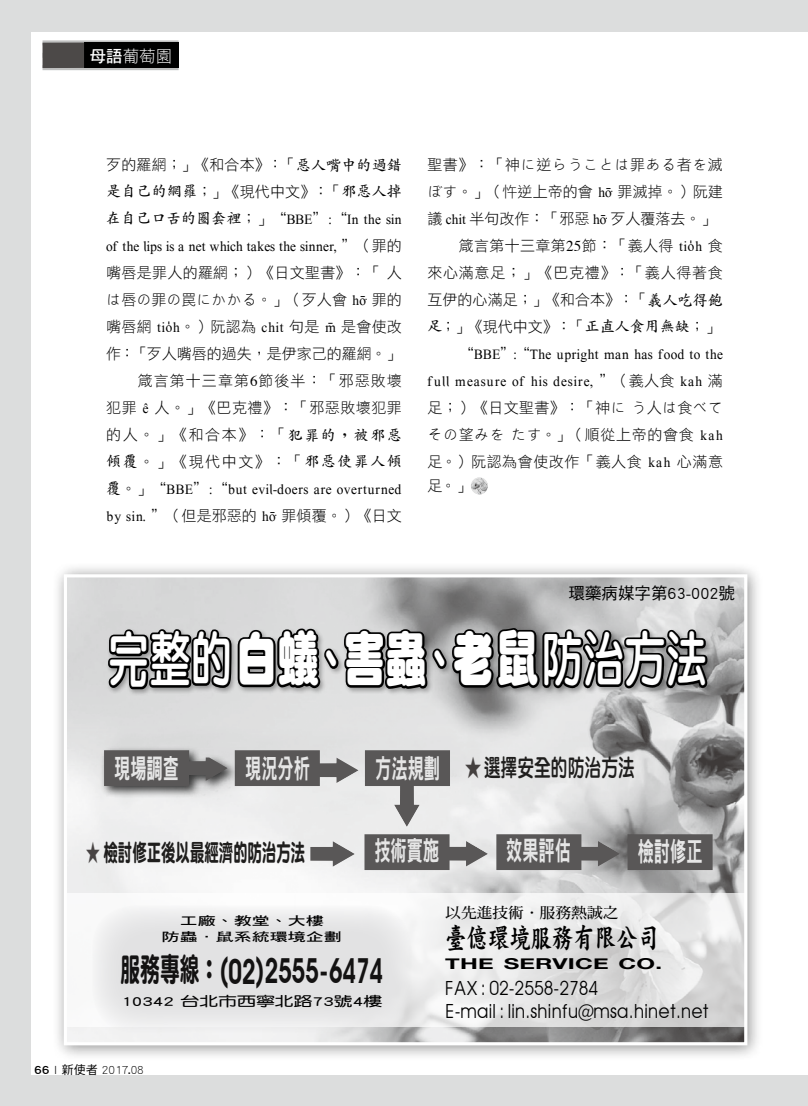
<style>
.page{position:relative;width:808px;height:1106px;background:#fff}
.page>*{position:absolute;margin:0;border:0;box-sizing:border-box;transform-origin:0 0}
.t1{font:60px "DF Yuan Std W8";letter-spacing:.005em;color:#fff;scale:.69 1}
.t2{font:600 34.5px "Avant Garde";color:#131212;scale:.7 1}
.t3{font:28.5px "DF Kai Shu Std W9";color:#000;scale:.75 1}
.t4{font:27px "DF Hei Std W9";color:#e6e6e6;scale:.6 1}
.t5{font:24px "DF Yuan Std W9";color:#1f1e1d;scale:.6 1}
.t6{font:24px "DF Yuan Std W8";color:#1f1e1d;scale:.7 1}
.t7{font:19.5px/23.2px "Avant Garde";color:#000;scale:.9 1}
.t8{font:16.5px "DF Hei Std W5";color:#000}
.t9{font:16.5px "DF Hei Std W3";color:#fff}
.t10{font:15px/27px "DF Hei Std W3";letter-spacing:.02em;color:#000;text-align:right}
.t11{font:15px/27.3px "Taiwanese Serif";letter-spacing:.015em;color:#000}
.t12{font:15px "DF Hei Std W3";color:#000}
.t13{font:700 15px "AR Kai B5";letter-spacing:.01em;color:#000}
.t14{font:15px "DF Hei Std W3";letter-spacing:.04em;color:#000}
.t15{font:15px "DF Hei Std W3";letter-spacing:.05em;color:#000}
.t16{font:700 15px "Helvetica Neue";letter-spacing:.01em;color:#000;scale:1.6 1}
.t17{font:15px "DF Ming Std W7";color:#000;scale:1.05 1}
.t18{font:13.5px "DF Yuan Std W7";color:#000;scale:1.4 1}
.t19{font:12px/16.8px "DF Hei Std W7";color:#000;text-align:center;scale:1.5 1}
.t20{font:12px "DF Hei Std W3";color:#000;scale:1.2 1}
.s1{font-family:"DF Hei Std W7"}
.s2{font-family:"AR Kai B5";font-weight:700}
.s3{font-family:"DF Hei Std W3";font-weight:400}
.s4{font-family:"DF Hei Std W3"}
.s5{font-family:"Taiwanese Serif"}
.s6{font-family:"Times"}
.s7{font-family:"DF Yuan Std W12"}
.s8{font-family:"DF Yuan Std W9";color:#44403f}
.s9{color:#474343}
.s10{font-family:"DF Yuan Std W9";font-weight:400;font-size:33px}
.s11{font-family:"DF Hei Std W5"}
</style>
<div class="page">
<div style="left:0;top:0;width:807px;height:1106px;background:#dcdddd"></div>
<div style="left:32px;top:32px;width:776px;height:1042px;background:#fff"></div>
<svg style="left:43px;top:40px;width:136px;height:3px"></svg>
<div style="left:43px;top:65px;width:136px;height:5px;background:#bfc0c0"></div>
<div style="left:84px;top:43px;width:95px;height:25px;background:#000"></div>
<div style="left:43px;top:43px;width:41px;height:25px;background:#4c4948"></div>
<img style="left:471px;top:477px;width:17px;height:17px;border-radius:9px">
<div style="left:52px;top:562px;width:711px;height:499px;background:#000;opacity:.43"></div>
<img style="left:68px;top:578px;width:675px;height:463px">
<svg style="left:65px;top:893px;width:681px;height:133px"></svg>
<svg style="left:711px;top:834px;width:2px;height:36px"></svg>
<svg style="left:106px;top:562px;width:605px;height:409px"></svg>
<img style="left:320px;top:757px;width:38px;height:26px">
<div style="left:235px;top:750px;width:85px;height:36px;background:#595757"></div>
<div style="left:365px;top:750px;width:85px;height:36px;background:#595757"></div>
<img style="left:310px;top:841px;width:45px;height:25px">
<div style="left:100px;top:746px;width:139px;height:52px;background:#000;opacity:.75"></div>
<img style="left:189px;top:757px;width:39px;height:23px">
<div style="left:104px;top:750px;width:85px;height:36px;background:#595757"></div>
<div style="left:92px;top:905px;width:319px;height:127px;background:#e2e2e3;border-radius:43px"></div>
<p class="t9" style="left:90px;top:47px;width:84px"><span class="s1">母語</span>葡萄園</p>
<p class="t10" style="left:106px;top:151px;width:297px">歹的羅網；」《和合本》：「<span class="s2">惡人嘴中的過錯</span></p>
<p class="t13" style="left:106px;top:184px;width:297px">是自己的網羅<span class="s3">；」《現代中文》：「</span>邪惡人掉</p>
<p class="t11" style="left:106px;top:205px;width:297px"><span class="s2">在自己口舌的圈套裡</span><span class="s4">；」“</span>BBE<span class="s4">＂</span>:<span class="s4">“</span>In the sin of the lips is a net which takes the sinner, <span class="s4">＂（罪的</span></p>
<p class="t10" style="left:106px;top:259px;width:297px">嘴唇是罪人的羅網；）《日文聖書》：「人は唇の罪の罠にかかる。」（歹人會 <span class="s5">h³</span> 罪的嘴唇網 <span class="s5">tiõh</span>。）阮認為 <span class="s5">chit</span> 句是 <span class="s5">˜</span> 是會使改作：「歹人嘴唇的過失，是伊家己的羅網。」箴言第十三章第<span class="s6">6</span>節後半：「邪惡敗壞<br>犯罪 <span class="s5">ê</span> 人。」《巴克禮》：「邪惡敗壞犯罪的人。」《和合本》：「<span class="s2">犯罪的，被邪惡傾覆</span>。」《現代中文》：「<span class="s2">邪惡使罪人傾</span></p>
<p class="t11" style="left:106px;top:475px;width:297px"><span class="s2">覆</span><span class="s4">。」“</span>BBE<span class="s4">＂</span>:<span class="s4">“</span>but evil-doers are overturned</p>
<p class="t10" style="left:106px;top:502px;width:297px"><span class="s5">by sin.</span> ＂（但是邪惡的 <span class="s5">h³</span> 罪傾覆。）《日文</p>
<p class="t14" style="left:427px;top:157px;width:297px">聖書》：「神に逆らうことは罪ある者を滅</p>
<p class="t10" style="left:427px;top:178px;width:297px">ぼす。」（忤逆上帝的會 <span class="s5">h³</span> 罪滅掉。）阮建</p>
<p class="t12" style="left:427px;top:211px;width:290px">議 <span class="s5">chit</span> 半句改作：「邪惡 <span class="s5">h³</span> 歹人覆落去。」</p>
<p class="t10" style="left:459px;top:232px;width:266px">箴言第十三章第<span class="s6">25</span>節：「義人得 <span class="s5">tiõh</span> 食</p>
<p class="t15" style="left:427px;top:265px;width:297px">來心滿意足；」《巴克禮》：「義人得著食</p>
<p class="t10" style="left:427px;top:286px;width:297px">互伊的心滿足；」《和合本》：「<span class="s2">義人吃得飽</span></p>
<p class="t10" style="left:427px;top:313px;width:294px"><span class="s2">足</span>；」《現代中文》：「<span class="s2">正直人食用無缺</span>；」</p>
<p class="t11" style="left:427px;top:340px;width:297px;text-align:right"><span class="s4">“</span>BBE<span class="s4">＂</span>:<span class="s4">“</span>The upright man has food to the<br>full measure of his desire, <span class="s4">＂（義人食</span> kah <span class="s4">滿</span></p>
<p class="t10" style="left:427px;top:394px;width:297px;text-align:justify">足；）《日文聖書》：「神にう人は食べてその望みをたす。」（順從上帝的會食 <span class="s5">kah</span>足。）阮認為會使改作「義人食 <span class="s5">kah</span> 心滿意</p>
<p class="t10" style="left:427px;top:472px;width:45px">足。」</p>
<p class="t8" style="left:569px;top:583px;width:168px">環藥病媒字第63-002號</p>
<h1 class="t1" style="left:108px;top:626px;width:870px">完整的<span class="s7">白蟻</span>、<span class="s7">害蟲</span>、<span class="s7">老鼠</span>防治方法</h1>
<h3 class="t4" style="left:245px;top:753px;width:109px">現況分析</h3>
<h3 class="t4" style="left:375px;top:753px;width:110px">方法規劃</h3>
<h3 class="t4" style="left:114px;top:753px;width:110px">現場調查</h3>
<h3 class="t6" style="left:465px;top:754px;width:245px"><span class="s8">★</span> 選擇安全的防治方法</h3>
<h3 class="t5" style="left:86px;top:839px;width:367px"><span class="s9">★</span> 檢討修正後以最經濟的防治方法</h3>
<h3 class="t4" style="left:374px;top:835px;width:109px">技術實施</h3>
<h3 class="t4" style="left:506px;top:836px;width:110px">效果評估</h3>
<h3 class="t4" style="left:638px;top:837px;width:109px">檢討修正</h3>
<p class="t19" style="left:162px;top:911px;width:121px">工廠、教堂、大樓<br>防蟲．鼠系統環境企劃</p>
<h2 class="t2" style="left:120px;top:949px;width:377px"><span class="s10">服務專線：</span>(02)2555-6474</h2>
<p class="t18" style="left:121px;top:993px;width:188px">10342 台北市西寧北路73號4樓</p>
<p class="t20" style="left:34px;top:1063px;width:93px"><span class="s1">66</span> | <span class="s11">新使者</span> 2017.08</p>
<p class="t17" style="left:445px;top:904px;width:166px">以先進技術．服務熱誠之</p>
<h3 class="t3" style="left:445px;top:922px;width:286px">臺億環境服務有限公司</h3>
<p class="t16" style="left:445px;top:954px;width:137px">THE SERVICE CO.</p>
<h3 class="t7" style="left:445px;top:976px;width:294px">FAX : 02-2558-2784<br>E-mail : lin.shinfu@msa.hinet.net</h3>
</div>
